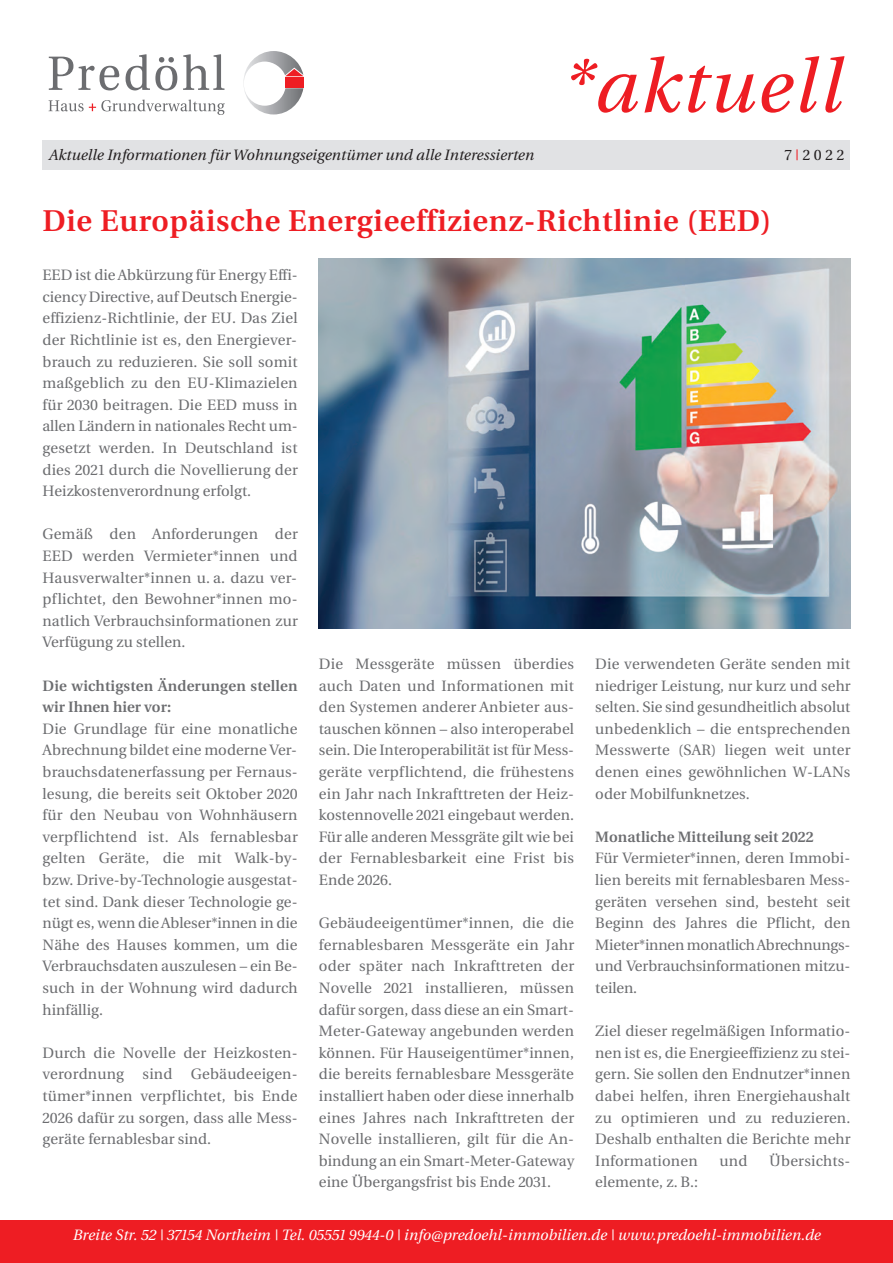
<style>
.page{position:relative;width:893px;height:1263px;background:#fff}
.page>*{position:absolute;margin:0;border:0;box-sizing:border-box;transform-origin:0 0}
.t1{font:italic 75px "VW Utopia";letter-spacing:.025em;color:#ee1d23}
.t2{font:600 30px "VW Utopia";letter-spacing:.025em;color:#ee1d23}
.t3{font:15px/21.6px "VW Utopia";color:#6c6d70;text-align:justify}
.t4{font:italic 15px "VW Utopia";color:#fff}
.t5{font:600 15px/21.6px "VW Utopia";color:#6c6d70}
.t6{font:italic 15px "VW Utopia";color:#231f20}
.t7{font:15px "VW Utopia";color:#231f20}
.s1{color:#ee1d23}
</style>
<div class="page">
<div style="left:0;top:1220px;width:893px;height:43px;background:#ee1d23"></div>
<svg style="left:49px;top:57px;width:70px;height:34px"></svg>
<svg style="left:126px;top:54px;width:51px;height:36px"></svg>
<svg style="left:183px;top:54px;width:41px;height:36px"></svg>
<svg style="left:49px;top:100px;width:176px;height:15px"></svg>
<svg style="left:243px;top:51px;width:61px;height:63px"></svg>
<div style="left:43px;top:140px;width:807px;height:30px;background:#e1e2e4"></div>
<img style="left:319px;top:258px;width:531px;height:370px">
<h1 class="t1" style="left:560px;top:56px;width:281px">*aktuell</h1>
<p class="t6" style="left:49px;top:149px;width:487px">Aktuelle Informationen für Wohnungseigentümer und alle Interessierten</p>
<p class="t7" style="left:785px;top:148px;width:61px">7<span class="s1">|</span>2022</p>
<h2 class="t2" style="left:43px;top:209px;width:731px">Die Europäische Energieeffizienz-Richtlinie (EED)</h2>
<p class="t3" style="left:43px;top:266px;width:257px">EED ist die Abkürzung für Energy Effi&shy;ciency Directive, auf Deutsch Energie&shy;effizienz-Richtlinie, der EU. Das Ziel der Richtlinie ist es, den Energiever&shy;brauch zu reduzieren. Sie soll somit maßgeblich zu den EU-Klimazielen für 2030 beitragen. Die EED muss in allen Ländern in nationales Recht um&shy;gesetzt werden. In Deutschland ist dies 2021 durch die Novellierung der Heizkostenverordnung erfolgt.</p>
<p class="t3" style="left:43px;top:525px;width:257px">Gemäß den Anforderungen der EED werden Vermieter*innen und Hausverwalter*innen u. a. dazu ver&shy;pflichtet, den Bewohner*innen mo&shy;natlich Verbrauchsinformationen zur Verfügung zu stellen.</p>
<p class="t5" style="left:43px;top:676px;width:257px">Die wichtigsten Änderungen stellen wir Ihnen hier vor:</p>
<p class="t3" style="left:43px;top:719px;width:257px">Die Grundlage für eine monatliche Abrechnung bildet eine moderne Ver&shy;brauchsdatenerfassung per Fernaus&shy;lesung, die bereits seit Oktober 2020 für den Neubau von Wohnhäusern verpflichtend ist. Als fernablesbar gelten Geräte, die mit Walk-by&shy;bzw. Drive-by-Technologie ausgestat&shy;tet sind. Dank dieser Technologie ge&shy;nügt es, wenn die Ableser*innen in die Nähe des Hauses kommen, um die Verbrauchsdaten auszulesen – ein Be&shy;such in der Wohnung wird dadurch hinfällig.</p>
<p class="t3" style="left:43px;top:1043px;width:257px">Durch die Novelle der Heizkosten - verordnung sind Gebäude eigen - tümer*innen verpflichtet, bis Ende 2026 dafür zu sorgen, dass alle Mess&shy;geräte fernablesbar sind.</p>
<p class="t3" style="left:595px;top:654px;width:257px">Die verwendeten Geräte senden mit niedriger Leistung, nur kurz und sehr selten. Sie sind gesundheitlich absolut unbedenklich – die entsprechenden Messwerte (SAR) liegen weit unter denen eines gewöhnlichen W-LANs oder Mobilfunknetzes.</p>
<p class="t5" style="left:595px;top:827px;width:220px">Monatliche Mitteilung seit 2022</p>
<p class="t3" style="left:595px;top:849px;width:257px">Für Vermieter*innen, deren Immobi&shy;lien bereits mit fernablesbaren Mess&shy;geräten versehen sind, besteht seit Beginn des Jahres die Pflicht, den Mieter*innen monatlich Abrechnungs&shy;und Verbrauchsinformationen mitzu&shy;teilen.</p>
<p class="t3" style="left:595px;top:1022px;width:257px">Ziel dieser regelmäßigen Informatio&shy;nen ist es, die Energieeffizienz zu stei&shy;gern. Sie sollen den Endnutzer*innen dabei helfen, ihren Energiehaushalt zu optimieren und zu reduzieren.<br>Deshalb enthalten die Berichte mehr Informationen</p>
<p class="t3" style="left:319px;top:654px;width:257px">Die Messgeräte müssen überdies auch Daten und Informationen mit den Systemen anderer Anbieter aus&shy;tauschen können – also interoperabel sein. Die Interoperabilität ist für Mess&shy;geräte verpflichtend, die frühestens ein Jahr nach Inkrafttreten der Heiz&shy;kostennovelle 2021 eingebaut werden.<br>Für alle anderen Messgräte gilt wie bei der Fernablesbarkeit eine Frist bis Ende 2026.</p>
<p class="t3" style="left:319px;top:914px;width:257px">Gebäudeeigentümer*innen, die die fernablesbaren Messgeräte ein Jahr oder später nach Inkrafttreten der Novelle 2021 installieren, müssen dafür sorgen, dass diese an ein Smart-Meter-Gateway angebunden werden können. Für Hauseigentümer*innen, die bereits fernablesbare Messgeräte installiert haben oder diese innerhalb eines Jahres nach Inkrafttreten der Novelle installieren, gilt für die An - bindung an ein Smart-Meter-Gateway eine Übergangsfrist bis Ende 2031.</p>
<p class="t3" style="left:719px;top:1151px;width:29px">und</p>
<p class="t3" style="left:769px;top:1151px;width:83px">Übersichts -</p>
<p class="t3" style="left:595px;top:1173px;width:104px">elemente, z. B.:</p>
<p class="t4" style="left:72px;top:1229px;width:749px">Breite Str. 52 | 37154 Northeim | Tel. 05551 9944-0 | info@predoehl-immobilien.de | www.predoehl-immobilien.de</p>
</div>
